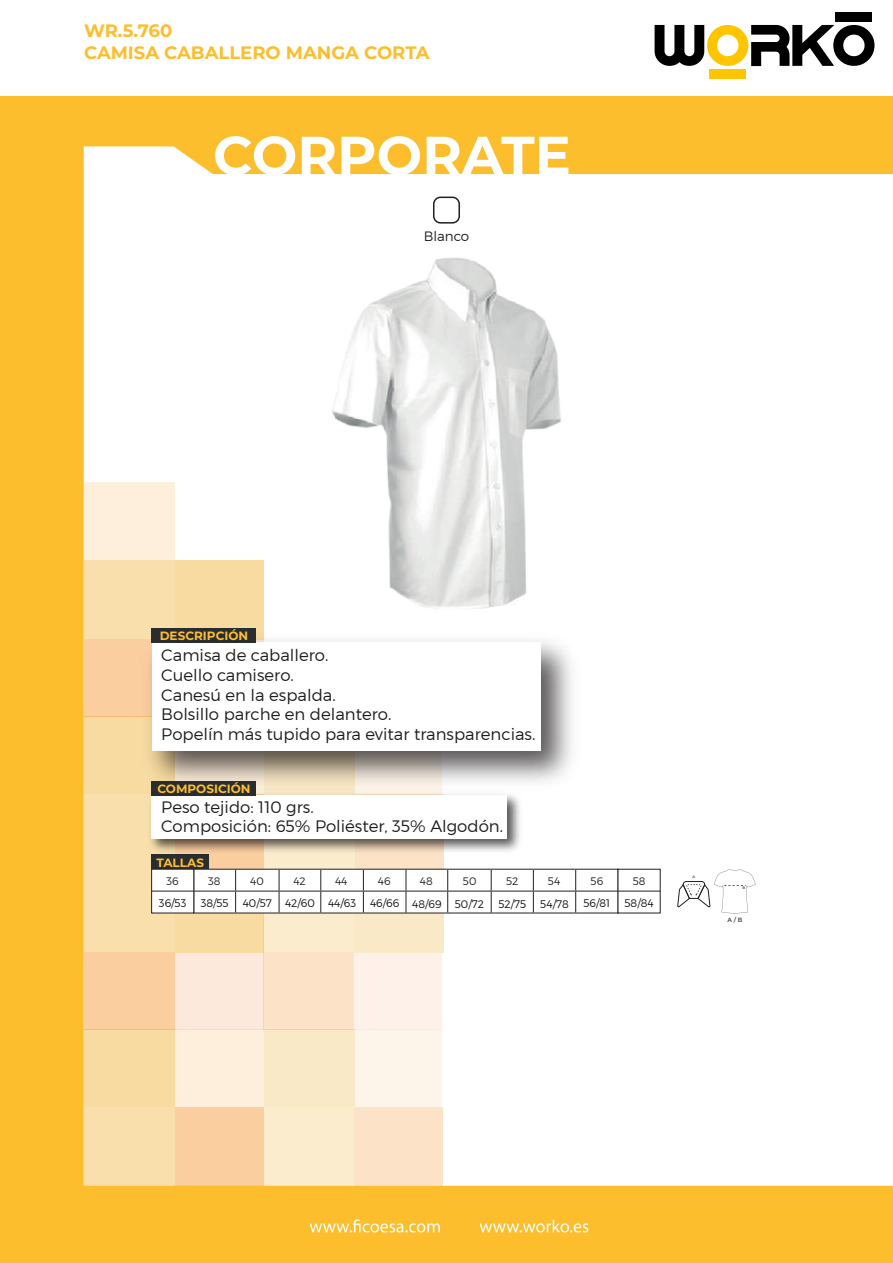
<style>
.page{position:relative;width:893px;height:1263px;background:#fff}
.page>*{position:absolute;margin:0;border:0;box-sizing:border-box;transform-origin:0 0}
.t1{font:700 54px "Montserrat";color:#fff}
.t2{font:700 18px/21.6px "Montserrat";color:#fdbe2e}
.t3{font:300 16.5px/19.8px "Montserrat";color:#1d1d1b}
.t4{font:300 13.5px "Montserrat";color:#231f20}
.t5{font:700 12px "Montserrat";color:#fdbe2e}
.t6{font:300 10.95px "Montserrat";color:#0c1011}
.t7{font:300 10.8px "Montserrat";color:#231f20}
.t8{font:700 6.15px "Montserrat";color:#585a5c}
.t9{font:700 3.75px "Montserrat";color:#585a5c}
</style>
<div class="page">
<div style="left:0;top:96px;width:893px;height:1167px;background:#fdbe2e"></div>
<div style="left:84px;top:146px;width:809px;height:1040px;background:#fff"></div>
<div style="left:175px;top:1029px;width:89px;height:78px;background:#feefdc"></div>
<div style="left:84px;top:1029px;width:91px;height:78px;background:#f7dba1"></div>
<div style="left:84px;top:1107px;width:91px;height:79px;background:#f8dfab"></div>
<div style="left:175px;top:1107px;width:89px;height:79px;background:#fbcea0"></div>
<div style="left:174px;top:952px;width:90px;height:77px;background:#fde9dc"></div>
<div style="left:174px;top:873px;width:90px;height:79px;background:#f7dba1"></div>
<div style="left:84px;top:873px;width:90px;height:79px;background:#f8dfab"></div>
<div style="left:84px;top:952px;width:90px;height:77px;background:#fbcea0"></div>
<div style="left:84px;top:482px;width:90px;height:78px;background:#feefdc"></div>
<div style="left:84px;top:716px;width:91px;height:78px;background:#f7dba1"></div>
<div style="left:84px;top:794px;width:91px;height:79px;background:#f8dfab"></div>
<svg style="left:209px;top:857px;width:55px;height:12px"></svg>
<div style="left:353px;top:1029px;width:89px;height:78px;background:#fef5ea"></div>
<div style="left:264px;top:1029px;width:91px;height:78px;background:#fae9c7"></div>
<div style="left:264px;top:1107px;width:91px;height:79px;background:#fbeccd"></div>
<div style="left:355px;top:1107px;width:88px;height:79px;background:#fce2c6"></div>
<div style="left:353px;top:952px;width:89px;height:77px;background:#fdf1ea"></div>
<div style="left:354px;top:873px;width:89px;height:79px;background:#fae9c7"></div>
<div style="left:264px;top:873px;width:90px;height:79px;background:#fbeccd"></div>
<div style="left:264px;top:952px;width:90px;height:77px;background:#fce2c6"></div>
<svg style="left:264px;top:857px;width:91px;height:12px"></svg>
<svg style="left:355px;top:857px;width:88px;height:12px"></svg>
<div style="left:174px;top:560px;width:90px;height:79px;background:#f7dba1"></div>
<div style="left:84px;top:560px;width:90px;height:79px;background:#f8dfab"></div>
<div style="left:84px;top:639px;width:90px;height:77px;background:#fbcea0"></div>
<svg style="left:310px;top:1219px;width:278px;height:13px"></svg>
<div style="left:709px;top:69px;width:37px;height:10px;background:#ffc500"></div>
<div style="left:835px;top:12px;width:37px;height:9px;background:#000"></div>
<svg style="left:655px;top:25px;width:219px;height:41px"></svg>
<img style="left:135px;top:626px;width:452px;height:171px">
<div style="left:152px;top:643px;width:388px;height:108px;background:#fff"></div>
<div style="left:152px;top:628px;width:104px;height:15px;background:#292d2f"></div>
<img style="left:145px;top:789px;width:380px;height:68px">
<div style="left:152px;top:796px;width:355px;height:43px;background:#fff"></div>
<div style="left:152px;top:781px;width:104px;height:15px;background:#292d2f"></div>
<div style="left:151px;top:854px;width:58px;height:15px;background:#292d2f"></div>
<svg style="left:194px;top:869px;width:424px;height:43px;background:#f2f2f2"></svg>
<hr style="left:193px;top:912px;width:43px;height:1px;background:#231f20">
<hr style="left:236px;top:912px;width:43px;height:1px;background:#231f20">
<hr style="left:279px;top:912px;width:42px;height:1px;background:#231f20">
<hr style="left:321px;top:912px;width:42px;height:1px;background:#231f20">
<hr style="left:363px;top:912px;width:43px;height:1px;background:#231f20">
<hr style="left:406px;top:912px;width:42px;height:1px;background:#231f20">
<hr style="left:448px;top:912px;width:43px;height:1px;background:#231f20">
<hr style="left:491px;top:912px;width:42px;height:1px;background:#231f20">
<hr style="left:533px;top:912px;width:43px;height:1px;background:#231f20">
<hr style="left:576px;top:912px;width:42px;height:1px;background:#231f20">
<div style="left:151px;top:869px;width:43px;height:44px;background:#fff;border:1px solid #231f20"></div>
<hr style="left:152px;top:891px;width:42px;height:1px;background:#231f20">
<div style="left:618px;top:869px;width:43px;height:44px;background:#fff"></div>
<hr style="left:618px;top:891px;width:42px;height:1px;background:#231f20">
<svg style="left:677px;top:869px;width:79px;height:44px;background:#f1f1f1"></svg>
<div style="left:434px;top:197px;width:25px;height:26px;background:#fff;border-radius:7px"></div>
<div style="left:433px;top:197px;width:27px;height:27px;border:2px solid #231f20;border-radius:7px"></div>
<img style="left:288px;top:232px;width:317px;height:405px">
<p class="t2" style="left:84px;top:19px;width:347px">WR.5.760<br>CAMISA CABALLERO MANGA CORTA</p>
<h1 class="t1" style="left:213px;top:116px;width:359px">CORPORATE</h1>
<p class="t4" style="left:424px;top:228px;width:47px">Blanco</p>
<p class="t5" style="left:160px;top:627px;width:90px">DESCRIPCIÓN</p>
<p class="t3" style="left:161px;top:645px;width:375px">Camisa de caballero.<br>Cuello camisero.<br>Canesú en la espalda.<br>Bolsillo parche en delantero.<br>Popelín más tupido para evitar transparencias.</p>
<p class="t5" style="left:157px;top:780px;width:95px">COMPOSICIÓN</p>
<p class="t3" style="left:161px;top:797px;width:343px">Peso tejido: 110 grs.<br>Composición: 65% Poliéster, 35% Algodón.</p>
<p class="t5" style="left:156px;top:854px;width:49px">TALLAS</p>
<p class="t7" style="left:167px;top:874px;width:14px">36</p>
<p class="t7" style="left:208px;top:875px;width:14px">38</p>
<p class="t7" style="left:250px;top:875px;width:15px">40</p>
<p class="t7" style="left:293px;top:875px;width:14px">42</p>
<p class="t7" style="left:335px;top:875px;width:14px">44</p>
<p class="t7" style="left:378px;top:875px;width:14px">46</p>
<p class="t7" style="left:420px;top:875px;width:15px">48</p>
<p class="t7" style="left:463px;top:875px;width:15px">50</p>
<p class="t7" style="left:506px;top:875px;width:14px">52</p>
<p class="t7" style="left:548px;top:875px;width:14px">54</p>
<p class="t7" style="left:591px;top:875px;width:14px">56</p>
<p class="t6" style="left:159px;top:897px;width:29px">36/53</p>
<p class="t6" style="left:201px;top:897px;width:30px">38/55</p>
<p class="t6" style="left:243px;top:897px;width:115px">40/57 42/60 44/63</p>
<p class="t6" style="left:370px;top:897px;width:115px">46/66 48/69 50/72</p>
<p class="t6" style="left:498px;top:897px;width:29px">52/75</p>
<p class="t6" style="left:540px;top:897px;width:30px">54/78</p>
<p class="t6" style="left:583px;top:897px;width:28px">56/81</p>
<p class="t7" style="left:633px;top:874px;width:14px">58</p>
<p class="t6" style="left:624px;top:897px;width:31px">58/84</p>
<p class="t9" style="left:692px;top:874px;width:4px">A</p>
<p class="t9" style="left:743px;top:885px;width:4px">B</p>
<p class="t8" style="left:727px;top:915px;width:16px">A / B</p>
</div>
